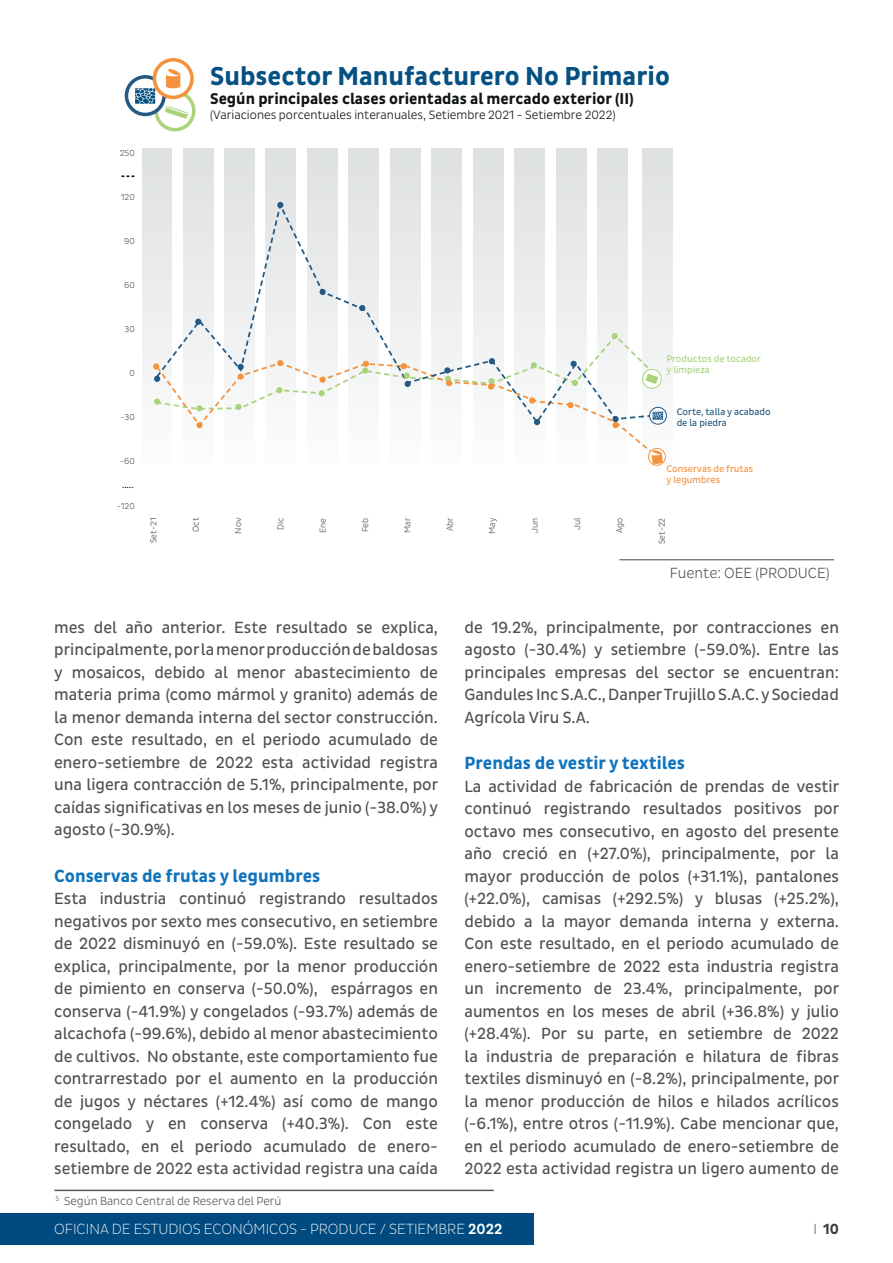
<style>
.page{position:relative;width:893px;height:1263px;background:#fff}
.page>*{position:absolute;margin:0;border:0;box-sizing:border-box;transform-origin:0 0}
.t1{font:700 26.4px "Pluto Sans Cond";color:#055183}
.t2{font:700 18px "Pluto Sans Cond";color:#1074bc}
.t3{font:16.5px/22.5px "Pluto Sans Cond";color:#4f5152;text-align:justify}
.t4{font:700 15.9px "Pluto Sans Cond";color:#111416}
.t5{font:300 15px "Pluto Sans Cond Ex";color:#fff}
.t6{font:300 15px "Pluto Sans Cond";color:#57585a}
.t7{font:700 15px "Pluto Sans Cond";color:#3e3e3f}
.t8{font:13.05px "Pluto Sans Cond";color:#111416;scale:1.82 1}
.t9{font:300 12.3px "Pluto Sans Cond";color:#111416}
.t10{font:300 12px "Pluto Sans Cond";color:#57585a}
.t11{font:10.65px "Myriad Pro";color:#231f20}
.t12{font:9.75px/10.6px "Pluto Sans Cond";color:#235982}
.t13{font:9.75px/10.6px "Pluto Sans Cond";color:#f4923e}
.t14{font:9.75px/10.6px "Pluto Sans Cond";color:#abd37c}
.t15{font:300 8.85px "Pluto Sans Cond";color:#4f5252}
.s1{font-family:"Pluto Sans Cond";font-weight:500}
.s2{font-family:"Pluto Sans Cond Ex";font-weight:300}
</style>
<div class="page">
<div style="left:0;top:1213px;width:534px;height:32px;background:#004a7f"></div>
<hr style="left:892px;top:1213px;width:1px;height:32px;background:#004a7f">
<svg style="left:142px;top:148px;width:531px;height:276px"></svg>
<svg style="left:155px;top:200px;width:504px;height:133px"></svg>
<svg style="left:156px;top:92px;width:38px;height:38px"></svg>
<div style="left:154px;top:90px;width:42px;height:41px;border:4px solid #abd37c;border-radius:50%"></div>
<svg style="left:165px;top:103px;width:24px;height:16px"></svg>
<svg style="left:126px;top:77px;width:38px;height:37px"></svg>
<div style="left:125px;top:75px;width:41px;height:41px;border:4px solid #235982;border-radius:50%"></div>
<svg style="left:135px;top:88px;width:20px;height:16px"></svg>
<svg style="left:154px;top:60px;width:38px;height:37px"></svg>
<div style="left:153px;top:58px;width:41px;height:41px;border:4px solid #f4923e;border-radius:50%"></div>
<svg style="left:166px;top:69px;width:15px;height:19px"></svg>
<svg style="left:647px;top:447px;width:19px;height:19px"></svg>
<svg style="left:650px;top:407px;width:16px;height:17px"></svg>
<div style="left:649px;top:407px;width:18px;height:18px;border:1px solid #235982;border-radius:50%"></div>
<div style="left:612px;top:422px;width:7px;height:6px;background:#f4923e;border-radius:50%"></div>
<svg style="left:277px;top:202px;width:6px;height:6px"></svg>
<svg style="left:320px;top:289px;width:6px;height:6px"></svg>
<svg style="left:359px;top:305px;width:6px;height:6px"></svg>
<svg style="left:154px;top:333px;width:509px;height:92px"></svg>
<div style="left:196px;top:422px;width:7px;height:6px;background:#f4923e;border-radius:50%"></div>
<div style="left:196px;top:405px;width:7px;height:6px;background:#abd37c;border-radius:50%"></div>
<svg style="left:195px;top:319px;width:6px;height:6px"></svg>
<hr style="left:619px;top:559px;width:215px;height:1px;background:#57585a">
<hr style="left:54px;top:1189px;width:440px;height:2px;background:#57585a">
<p class="t15" style="left:120px;top:148px;width:16px">250</p>
<p class="t15" style="left:121px;top:192px;width:15px">120</p>
<p class="t15" style="left:124px;top:236px;width:12px">90</p>
<p class="t15" style="left:124px;top:280px;width:12px">60</p>
<p class="t15" style="left:124px;top:324px;width:12px">30</p>
<p class="t15" style="left:129px;top:368px;width:7px">0</p>
<p class="t15" style="left:121px;top:412px;width:16px">-30</p>
<p class="t15" style="left:120px;top:456px;width:16px">-60</p>
<p class="t15" style="left:117px;top:500px;width:19px">-120</p>
<p class="t8" style="left:120px;top:165px;width:10px">...</p>
<p class="t11" style="left:122px;top:478px;width:12px">.....</p>
<p class="t1" style="left:210px;top:61px;width:461px">Subsector Manufacturero No Primario</p>
<p class="t4" style="left:210px;top:90px;width:425px">Según principales clases orientadas al mercado exterior (II)</p>
<p class="t9" style="left:210px;top:108px;width:407px">(Variaciones porcentuales interanuales, Setiembre 2021 - Setiembre 2022)</p>
<p class="t14" style="left:666px;top:354px;width:96px">Productos de tocador y limpieza</p>
<p class="t12" style="left:677px;top:407px;width:96px">Corte, talla y acabado de la piedra</p>
<p class="t13" style="left:666px;top:464px;width:88px">Conservas de frutas y legumbres</p>
<p class="t15" style="left:149px;top:543px;width:27px;rotate:-90deg">Set-21</p>
<p class="t15" style="left:191px;top:532px;width:16px;rotate:-90deg">Oct</p>
<p class="t15" style="left:233px;top:534px;width:18px;rotate:-90deg">Nov</p>
<p class="t15" style="left:276px;top:530px;width:14px;rotate:-90deg">Dic</p>
<p class="t15" style="left:318px;top:533px;width:16px;rotate:-90deg">Ene</p>
<p class="t15" style="left:360px;top:532px;width:16px;rotate:-90deg">Feb</p>
<p class="t15" style="left:403px;top:533px;width:17px;rotate:-90deg">Mar</p>
<p class="t15" style="left:445px;top:531px;width:15px;rotate:-90deg">Abr</p>
<p class="t15" style="left:487px;top:534px;width:18px;rotate:-90deg">May</p>
<p class="t15" style="left:530px;top:533px;width:17px;rotate:-90deg">Jun</p>
<p class="t15" style="left:572px;top:530px;width:14px;rotate:-90deg">Jul</p>
<p class="t15" style="left:614px;top:533px;width:17px;rotate:-90deg">Ago</p>
<p class="t15" style="left:657px;top:544px;width:28px;rotate:-90deg">Set-22</p>
<p class="t6" style="left:670px;top:565px;width:162px">Fuente: OEE (PRODUCE)</p>
<p class="t3" style="left:54px;top:616px;width:386px">mes del año anterior. Este resultado se explica, principalmente, por la menor producción de baldosas y mosaicos, debido al menor abastecimiento de materia prima (como mármol y granito) además de la menor demanda interna del sector construcción.<br>Con este resultado, en el periodo acumulado de enero-setiembre de 2022 esta actividad registra una ligera contracción de 5.1%, principalmente, por caídas significativas en los meses de junio (-38.0%) y agosto (-30.9%).</p>
<p class="t2" style="left:54px;top:865px;width:268px">Conservas de frutas y legumbres</p>
<p class="t3" style="left:54px;top:888px;width:385px">Esta industria continuó registrando resultados negativos por sexto mes consecutivo, en setiembre de 2022 disminuyó en (-59.0%). Este resultado se explica, principalmente, por la menor producción de pimiento en conserva (-50.0%), espárragos en conserva (-41.9%) y congelados (-93.7%) además de alcachofa (-99.6%), debido al menor abastecimiento de cultivos. No obstante, este comportamiento fue contrarrestado por el aumento en la producción de jugos y néctares (+12.4%) así como de mango congelado y en conserva (+40.3%). Con este resultado, en el periodo acumulado de enero&shy;setiembre de 2022 esta actividad registra una caída</p>
<p class="t10" style="left:55px;top:1194px;width:227px"><sup>5</sup> Según Banco Central de Reserva del Perú</p>
<p class="t3" style="left:464px;top:616px;width:376px">de 19.2%, principalmente, por contracciones en agosto (-30.4%) y setiembre (-59.0%). Entre las principales empresas del sector se encuentran:<br>Gandules Inc S.A.C., Danper Trujillo S.A.C. y Sociedad Agrícola Viru S.A.</p>
<p class="t2" style="left:464px;top:753px;width:222px">Prendas de vestir y textiles</p>
<p class="t3" style="left:464px;top:775px;width:376px">La actividad de fabricación de prendas de vestir continuó registrando resultados positivos por octavo mes consecutivo, en agosto del presente año creció en (+27.0%), principalmente, por la mayor producción de polos (+31.1%), pantalones (+22.0%), camisas (+292.5%) y blusas (+25.2%), debido a la mayor demanda interna y externa.<br>Con este resultado, en el periodo acumulado de enero-setiembre de 2022 esta industria registra un incremento de 23.4%, principalmente, por aumentos en los meses de abril (+36.8%) y julio (+28.4%). Por su parte, en setiembre de 2022 la industria de preparación e hilatura de fibras textiles disminuyó en (-8.2%), principalmente, por la menor producción de hilos e hilados acrílicos (-6.1%), entre otros (-11.9%). Cabe mencionar que, en el periodo acumulado de enero-setiembre de 2022 esta actividad registra un ligero aumento de</p>
<p class="t5" style="left:54px;top:1221px;width:450px">OFICINA DE ESTUDIOS ECONÓMICOS - PRODUCE / SETIEMBRE <span class="s1">2022</span></p>
<p class="t7" style="left:813px;top:1221px;width:27px"><span class="s2">I</span> 10</p>
</div>
